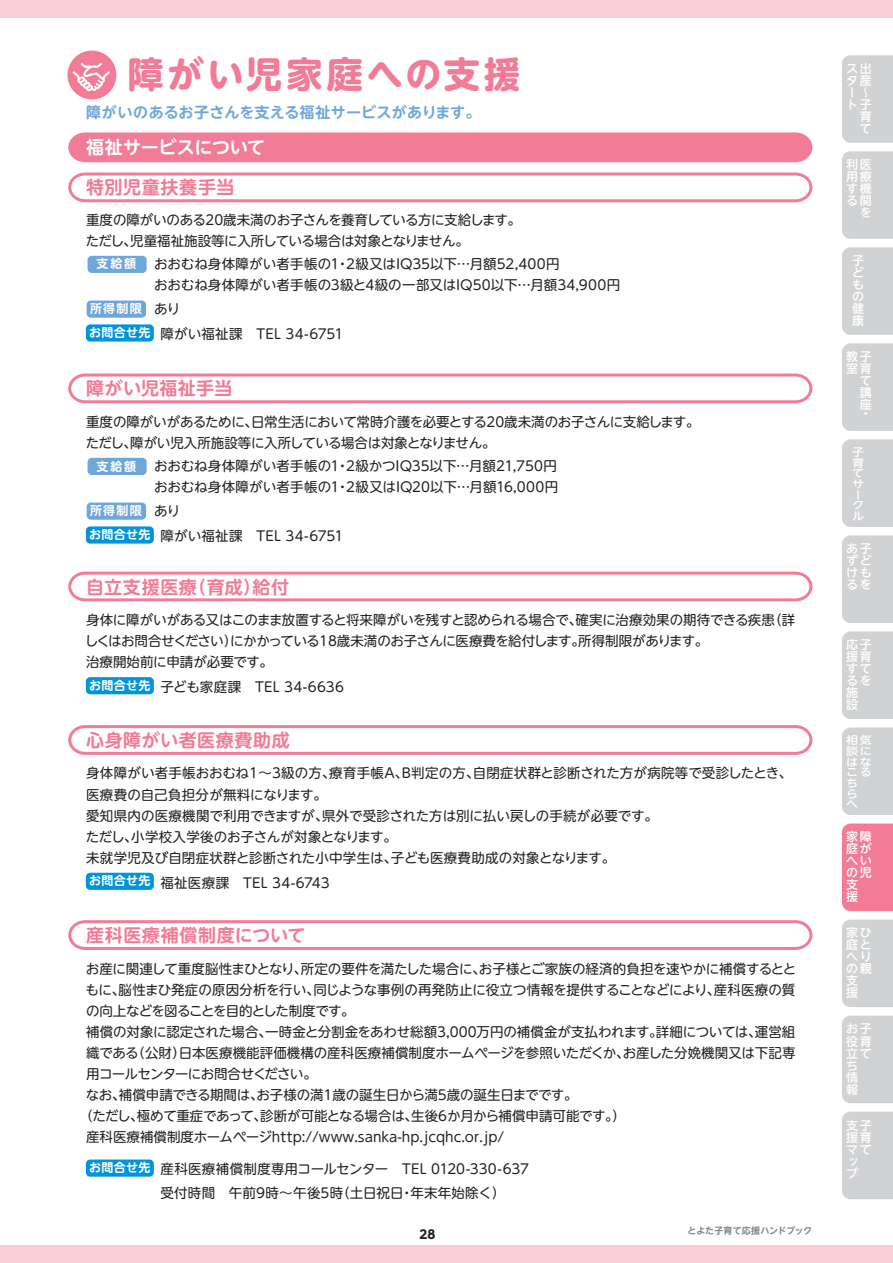
<style>
.page{position:relative;width:893px;height:1263px;background:#fff}
.page>*{position:absolute;margin:0;border:0;box-sizing:border-box;transform-origin:0 0}
.t1{font:700 36px "UD Shin M Go Pro";letter-spacing:.105em;color:#f27b96}
.t2{font:700 18px "UD Shin M Go Pro De";letter-spacing:.03em;color:#f27b96}
.t3{font:700 18px "UD Shin M Go Pro De";letter-spacing:-.01em;color:#fff}
.t4{font:700 15px "UD Shin M Go Pro De";letter-spacing:.01em;color:#6ea7d9}
.t5{font:13.5px/21px "UD Shin M Go Pro";letter-spacing:-.005em;color:#231f20}
.t6{font:13.5px/21px "UD Shin M Go Pro";letter-spacing:-.025em;color:#231f20}
.t7{font:13.5px "UD Shin M Go Pro";letter-spacing:-.05em;color:#231f20}
.t8{font:13.5px "UD Shin M Go Pro";letter-spacing:-.06em;color:#231f20}
.t9{font:500 12px/12px "UD Shin M Go Pro";color:#fff}
.t10{font:700 12px "UD Shin M Go Pro De";letter-spacing:.105em;color:#fff}
.t11{font:700 12px "UD Shin M Go Pro";color:#231f20}
.t12{font:500 10.65px/10.6px "UD Shin M Go Pro";color:#fff;scale:1.12 1}
.t13{font:500 10.65px/10.6px "UD Shin M Go Pro";color:#fff;scale:1.13 1}
.t14{font:700 9px "UD Shin M Go Pro De";letter-spacing:-.005em;color:#808285}
.s1{font-family:"UD Shin M Go Pro";font-weight:400;font-size:13.5px;color:#231f20}
</style>
<div class="page">
<div style="left:0;top:0;width:893px;height:17px;background:#facfd4"></div>
<div style="left:0;top:1246px;width:893px;height:17px;background:#facfd4"></div>
<div style="left:68px;top:132px;width:744px;height:30px;background:#f27b96"></div>
<svg style="left:68px;top:172px;width:744px;height:30px"></svg>
<svg style="left:68px;top:373px;width:744px;height:30px"></svg>
<div style="left:88px;top:256px;width:59px;height:17px;background:#6ea7d9;border-radius:4px"></div>
<div style="left:87px;top:301px;width:59px;height:17px;background:#6ea7d9;border-radius:4px"></div>
<div style="left:86px;top:324px;width:68px;height:18px;background:#0095d9;border-radius:4px"></div>
<div style="left:88px;top:458px;width:59px;height:17px;background:#6ea7d9;border-radius:4px"></div>
<div style="left:87px;top:503px;width:59px;height:17px;background:#6ea7d9;border-radius:4px"></div>
<div style="left:86px;top:526px;width:68px;height:18px;background:#0095d9;border-radius:4px"></div>
<svg style="left:68px;top:572px;width:744px;height:29px"></svg>
<div style="left:86px;top:677px;width:68px;height:17px;background:#0095d9;border-radius:4px"></div>
<svg style="left:68px;top:725px;width:744px;height:30px"></svg>
<div style="left:86px;top:873px;width:68px;height:17px;background:#0095d9;border-radius:4px"></div>
<svg style="left:68px;top:920px;width:744px;height:30px"></svg>
<div style="left:86px;top:1159px;width:68px;height:18px;background:#0095d9;border-radius:4px"></div>
<div style="left:67px;top:51px;width:49px;height:48px;background:#f27b96;border-radius:50%"></div>
<svg style="left:72px;top:63px;width:38px;height:28px"></svg>
<div style="left:842px;top:55px;width:51px;height:88px;background:#d1d2d4"></div>
<div style="left:842px;top:151px;width:51px;height:88px;background:#d1d2d4"></div>
<div style="left:842px;top:247px;width:51px;height:88px;background:#d1d2d4"></div>
<div style="left:842px;top:343px;width:51px;height:88px;background:#d1d2d4"></div>
<div style="left:842px;top:439px;width:51px;height:88px;background:#d1d2d4"></div>
<div style="left:842px;top:535px;width:51px;height:88px;background:#d1d2d4"></div>
<div style="left:842px;top:631px;width:51px;height:88px;background:#d1d2d4"></div>
<div style="left:842px;top:727px;width:51px;height:88px;background:#d1d2d4"></div>
<div style="left:842px;top:823px;width:51px;height:88px;background:#f27b96"></div>
<div style="left:842px;top:919px;width:51px;height:88px;background:#d1d2d4"></div>
<div style="left:842px;top:1015px;width:51px;height:88px;background:#d1d2d4"></div>
<div style="left:842px;top:1112px;width:51px;height:87px;background:#d1d2d4"></div>
<h1 class="t1" style="left:128px;top:45px;width:394px">障がい児家庭への支援</h1>
<p class="t9" style="left:846px;top:62px;width:27px">ス出タ産ー<br>ト子</p>
<p class="t9" style="left:860px;top:80px;width:13px;line-height:24px">〜育</p>
<p class="t9" style="left:860px;top:122px;width:13px">て</p>
<p class="t9" style="left:846px;top:158px;width:27px;text-align:right">利医用療す機る関を</p>
<p class="t9" style="left:852px;top:254px;width:13px;text-align:justify">子どもの健康</p>
<p class="t9" style="left:846px;top:350px;width:27px;text-align:right">教子室育て講座</p>
<p class="t9" style="left:860px;top:407px;width:9px">・</p>
<p class="t13" style="left:852px;top:446px;width:12px">子育てサークル</p>
<p class="t9" style="left:846px;top:542px;width:27px;text-align:justify">あ子ずどけもるを</p>
<p class="t4" style="left:86px;top:100px;width:396px">障がいのあるお子さんを支える福祉サービスがあります。</p>
<h2 class="t3" style="left:86px;top:133px;width:181px">福祉サービスについて</h2>
<h2 class="t2" style="left:86px;top:173px;width:150px">特別児童扶養手当</h2>
<p class="t6" style="left:86px;top:209px;width:437px">重度の障がいのある20歳未満のお子さんを養育している方に支給します。ただし、児童福祉施設等に入所している場合は対象となりません。</p>
<p class="t5" style="left:154px;top:253px;width:468px">おおむね身体障がい者手帳の1・2級又はIQ35以下…月額52,400円<br>おおむね身体障がい者手帳の3級と4級の一部又はIQ50以下…月額34,900円</p>
<p class="t10" style="left:96px;top:254px;width:41px">支給額</p>
<p class="t10" style="left:90px;top:299px;width:92px">所得制限 <span class="s1">あり</span></p>
<p class="t5" style="left:89px;top:323px;width:256px"><sup>お問合せ先</sup> 障がい福祉課　TEL 34-6751</p>
<h2 class="t2" style="left:86px;top:374px;width:148px">障がい児福祉手当</h2>
<p class="t6" style="left:86px;top:411px;width:615px">重度の障がいがあるために、日常生活において常時介護を必要とする20歳未満のお子さんに支給します。ただし、障がい児入所施設等に入所している場合は対象となりません。</p>
<p class="t5" style="left:154px;top:455px;width:406px">おおむね身体障がい者手帳の1・2級かつIQ35以下…月額21,750円おおむね身体障がい者手帳の1・2級又はIQ20以下…月額16,000円</p>
<p class="t10" style="left:96px;top:456px;width:41px">支給額</p>
<p class="t10" style="left:90px;top:501px;width:92px">所得制限 <span class="s1">あり</span></p>
<p class="t5" style="left:89px;top:525px;width:256px"><sup>お問合せ先</sup> 障がい福祉課　TEL 34-6751</p>
<h2 class="t2" style="left:86px;top:572px;width:204px">自立支援医療（育成）給付</h2>
<p class="t5" style="left:85px;top:609px;width:712px">身体に障がいがある又はこのまま放置すると将来障がいを残すと認められる場合で、確実に治療効果の期待できる疾患（詳しくはお問合せください）にかかっている18歳未満のお子さんに医療費を給付します。所得制限があります。<br>治療開始前に申請が必要です。</p>
<p class="t5" style="left:89px;top:676px;width:256px"><sup>お問合せ先</sup> 子ども家庭課　TEL 34-6636</p>
<h2 class="t2" style="left:86px;top:725px;width:205px">心身障がい者医療費助成</h2>
<p class="t5" style="left:86px;top:762px;width:708px">身体障がい者手帳おおむね1～3級の方、療育手帳A、B判定の方、自閉症状群と診断された方が病院等で受診したとき、医療費の自己負担分が無料になります。<br>愛知県内の医療機関で利用できますが、県外で受診された方は別に払い戻しの手続が必要です。<br>ただし、小学校入学後のお子さんが対象となります。<br>未就学児及び自閉症状群と診断された小中学生は、子ども医療費助成の対象となります。</p>
<p class="t5" style="left:89px;top:871px;width:242px"><sup>お問合せ先</sup> 福祉医療課　TEL 34-6743</p>
<h2 class="t2" style="left:86px;top:920px;width:221px">産科医療補償制度について</h2>
<p class="t5" style="left:86px;top:957px;width:712px">お産に関連して重度脳性まひとなり、所定の要件を満たした場合に、お子様とご家族の経済的負担を速やかに補償するとと</p>
<p class="t5" style="left:86px;top:978px;width:711px">もに、脳性まひ発症の原因分析を行い、同じような事例の再発防止に役立つ情報を提供することなどにより、産科医療の質</p>
<p class="t7" style="left:86px;top:999px;width:270px">の向上などを図ることを目的とした制度です。</p>
<p class="t5" style="left:86px;top:1020px;width:711px">補償の対象に認定された場合、一時金と分割金をあわせ総額3,000万円の補償金が支払われます。詳細については、運営組</p>
<p class="t5" style="left:86px;top:1041px;width:711px">織である（公財）日本医療機能評価機構の産科医療補償制度ホームページを参照いただくか、お産した分娩機関又は下記専</p>
<p class="t8" style="left:86px;top:1062px;width:232px">用コールセンターにお問合せください。</p>
<p class="t5" style="left:86px;top:1083px;width:493px">なお、補償申請できる期間は、お子様の満1歳の誕生日から満5歳の誕生日までです。</p>
<p class="t6" style="left:79px;top:1104px;width:548px">（ただし、極めて重症であって、診断が可能となる場合は、生後6か月から補償申請可能です。）</p>
<p class="t5" style="left:86px;top:1125px;width:420px">産科医療補償制度ホームページhttp://www.sanka-hp.jcqhc.or.jp/</p>
<p class="t5" style="left:160px;top:1157px;width:370px;line-height:23.2px">産科医療補償制度専用コールセンター　TEL 0120-330-637受付時間　午前9時～午後5時（土日祝日・年末年始除く）</p>
<p class="t9" style="left:846px;top:638px;width:27px">応子援育すてるを施設</p>
<p class="t12" style="left:846px;top:734px;width:24px">相気談にはなこるち<br>ら<br>へ</p>
<p class="t9" style="left:846px;top:830px;width:27px">家障庭がへいの児支援</p>
<p class="t9" style="left:846px;top:926px;width:27px">家ひ庭とへりの親支援</p>
<p class="t9" style="left:846px;top:1022px;width:27px">お子役育立てち情報</p>
<p class="t9" style="left:846px;top:1118px;width:27px">支子援育マてップ</p>
<p class="t10" style="left:89px;top:1158px;width:63px">お問合せ先</p>
<p class="t11" style="left:419px;top:1224px;width:17px">28</p>
<p class="t14" style="left:687px;top:1223px;width:126px">とよた子育て応援ハンドブック</p>
</div>
